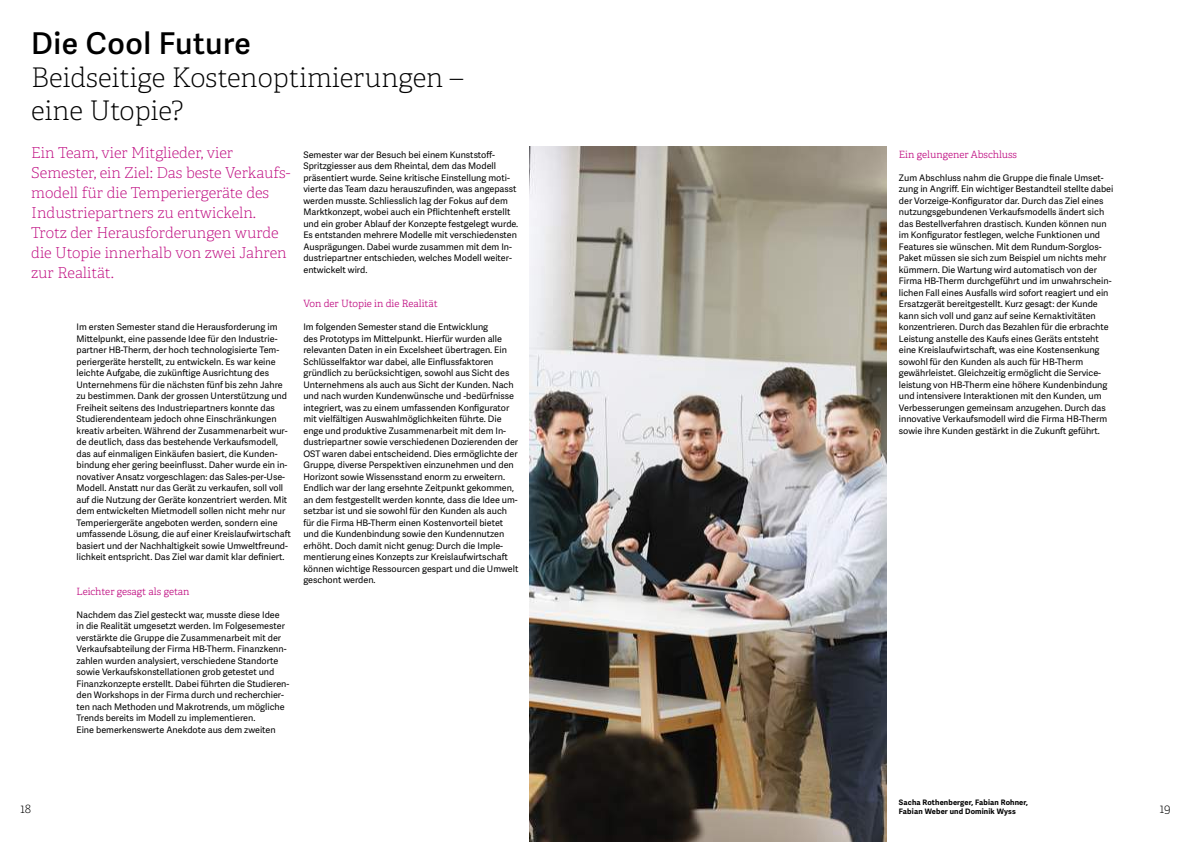
<style>
.page{position:relative;width:1191px;height:842px;background:#fff}
.page>*{position:absolute;margin:0;border:0;box-sizing:border-box;transform-origin:0 0}
.t1{font:600 30px "Adelle Sans";letter-spacing:.02em;color:#000}
.t2{font:100 27px/33px "Adelle";color:#000}
.t3{font:100 15px/20.1px "Adelle";color:#be097f}
.t4{font:100 13px "Adelle";color:#000}
.t5{font:300 10px "Adelle";color:#be097f}
.t6{font:9px/11.5px "Adelle Sans";color:#000}
.t7{font:700 7.5px/9px "Adelle Sans";letter-spacing:.02em;color:#000}
</style>
<div class="page">
<img style="left:529px;top:147px;width:358px;height:695px">
<h1 class="t1" style="left:31px;top:26px;width:221px">Die Cool Future</h1>
<h2 class="t2" style="left:31px;top:61px;width:433px">Beidseitige Kostenoptimierungen – eine Utopie?</h2>
<h3 class="t3" style="left:31px;top:143px;width:261px">Ein Team, vier Mitglieder, vier<br>Semester, ein Ziel: Das beste Verkaufs&shy;modell für die Temperiergeräte des<br>Industriepartners zu entwickeln.<br>Trotz der Herausforderungen wurde die Utopie innerhalb von zwei Jahren zur Realität.</h3>
<p class="t6" style="left:77px;top:322px;width:216px">Im ersten Semester stand die Herausforderung im Mittelpunkt, eine passende Idee für den Industrie&shy;partner HB-Therm, der hoch technologisierte Tem&shy;periergeräte herstellt, zu entwickeln. Es war keine leichte Aufgabe, die zukünftige Ausrichtung des Unternehmens für die nächsten fünf bis zehn Jahre zu bestimmen. Dank der grossen Unterstützung und Freiheit seitens des Industriepartners konnte das Studierendenteam jedoch ohne Einschränkungen kreativ arbeiten. Während der Zusammenarbeit wur&shy;de deutlich, dass das bestehende Verkaufsmodell, das auf einmaligen Einkäufen basiert, die Kunden&shy;bindung eher gering beeinflusst. Daher wurde ein in&shy;novativer Ansatz vorgeschlagen: das Sales-per-Use-Modell. Anstatt nur das Gerät zu verkaufen, soll voll auf die Nutzung der Geräte konzentriert werden. Mit dem entwickelten Mietmodell sollen nicht mehr nur Temperiergeräte angeboten werden, sondern eine umfassende Lösung, die auf einer Kreislaufwirtschaft basiert und der Nachhaltigkeit sowie Umweltfreund&shy;lichkeit entspricht. Das Ziel war damit klar definiert.</p>
<p class="t5" style="left:77px;top:585px;width:115px">Leichter gesagt als getan</p>
<p class="t6" style="left:77px;top:609px;width:214px">Nachdem das Ziel gesteckt war, musste diese Idee in die Realität umgesetzt werden. Im Folgesemester verstärkte die Gruppe die Zusammenarbeit mit der Verkaufsabteilung der Firma HB-Therm. Finanzkenn&shy;zahlen wurden analysiert, verschiedene Standorte sowie Verkaufskonstellationen grob getestet und Finanzkonzepte erstellt. Dabei führten die Studieren&shy;den Workshops in der Firma durch und recherchier&shy;ten nach Methoden und Makrotrends, um mögliche Trends bereits im Modell zu implementieren.<br>Eine bemerkenswerte Anekdote aus dem zweiten</p>
<p class="t6" style="left:303px;top:149px;width:216px">Semester war der Besuch bei einem Kunststoff-Spritzgiesser aus dem Rheintal, dem das Modell präsentiert wurde. Seine kritische Einstellung moti&shy;vierte das Team dazu herauszufinden, was angepasst werden musste. Schliesslich lag der Fokus auf dem Marktkonzept, wobei auch ein Pflichtenheft erstellt und ein grober Ablauf der Konzepte festgelegt wurde.<br>Es entstanden mehrere Modelle mit verschiedensten Ausprägungen. Dabei wurde zusammen mit dem In&shy;dustriepartner entschieden, welches Modell weiter&shy;entwickelt wird.</p>
<p class="t5" style="left:303px;top:298px;width:136px">Von der Utopie in die Realität</p>
<p class="t6" style="left:303px;top:322px;width:216px">Im folgenden Semester stand die Entwicklung<br>des Prototyps im Mittelpunkt. Hierfür wurden alle relevanten Daten in ein Excelsheet übertragen. Ein Schlüsselfaktor war dabei, alle Einflussfaktoren gründlich zu berücksichtigen, sowohl aus Sicht des Unternehmens als auch aus Sicht der Kunden. Nach und nach wurden Kundenwünsche und -bedürfnisse integriert, was zu einem umfassenden Konfigurator mit vielfältigen Auswahlmöglichkeiten führte. Die enge und produktive Zusammenarbeit mit dem In&shy;dustriepartner sowie verschiedenen Dozierenden der OST waren dabei entscheidend. Dies ermöglichte der Gruppe, diverse Perspektiven einzunehmen und den Horizont sowie Wissensstand enorm zu erweitern.<br>Endlich war der lang ersehnte Zeitpunkt gekommen, an dem festgestellt werden konnte, dass die Idee um&shy;setzbar ist und sie sowohl für den Kunden als auch für die Firma HB-Therm einen Kostenvorteil bietet und die Kundenbindung sowie den Kundennutzen erhöht. Doch damit nicht genug: Durch die Imple&shy;mentierung eines Konzepts zur Kreislaufwirtschaft können wichtige Ressourcen gespart und die Umwelt geschont werden.</p>
<p class="t5" style="left:899px;top:148px;width:120px">Ein gelungener Abschluss</p>
<p class="t6" style="left:899px;top:172px;width:216px">Zum Abschluss nahm die Gruppe die finale Umset&shy;zung in Angriff. Ein wichtiger Bestandteil stellte dabei der Vorzeige-Konfigurator dar. Durch das Ziel eines nutzungsgebundenen Verkaufsmodells ändert sich das Bestellverfahren drastisch. Kunden können nun im Konfigurator festlegen, welche Funktionen und Features sie wünschen. Mit dem Rundum-Sorglos-Paket müssen sie sich zum Beispiel um nichts mehr kümmern. Die Wartung wird automatisch von der Firma HB-Therm durchgeführt und im unwahrschein&shy;lichen Fall eines Ausfalls wird sofort reagiert und ein Ersatzgerät bereitgestellt. Kurz gesagt: der Kunde kann sich voll und ganz auf seine Kernaktivitäten konzentrieren. Durch das Bezahlen für die erbrachte Leistung anstelle des Kaufs eines Geräts entsteht eine Kreislaufwirtschaft, was eine Kostensenkung sowohl für den Kunden als auch für HB-Therm gewährleistet. Gleichzeitig ermöglicht die Service&shy;leistung von HB-Therm eine höhere Kundenbindung und intensivere Interaktionen mit den Kunden, um Verbesserungen gemeinsam anzugehen. Durch das innovative Verkaufsmodell wird die Firma HB-Therm sowie ihre Kunden gestärkt in die Zukunft geführt.</p>
<p class="t7" style="left:899px;top:798px;width:130px">Sacha Rothenberger, Fabian Rohner,<br>Fabian Weber und Dominik Wyss</p>
<h3 class="t4" style="left:20px;top:801px;width:12px">18</h3>
<h3 class="t4" style="left:1159px;top:801px;width:13px">19</h3>
</div>
